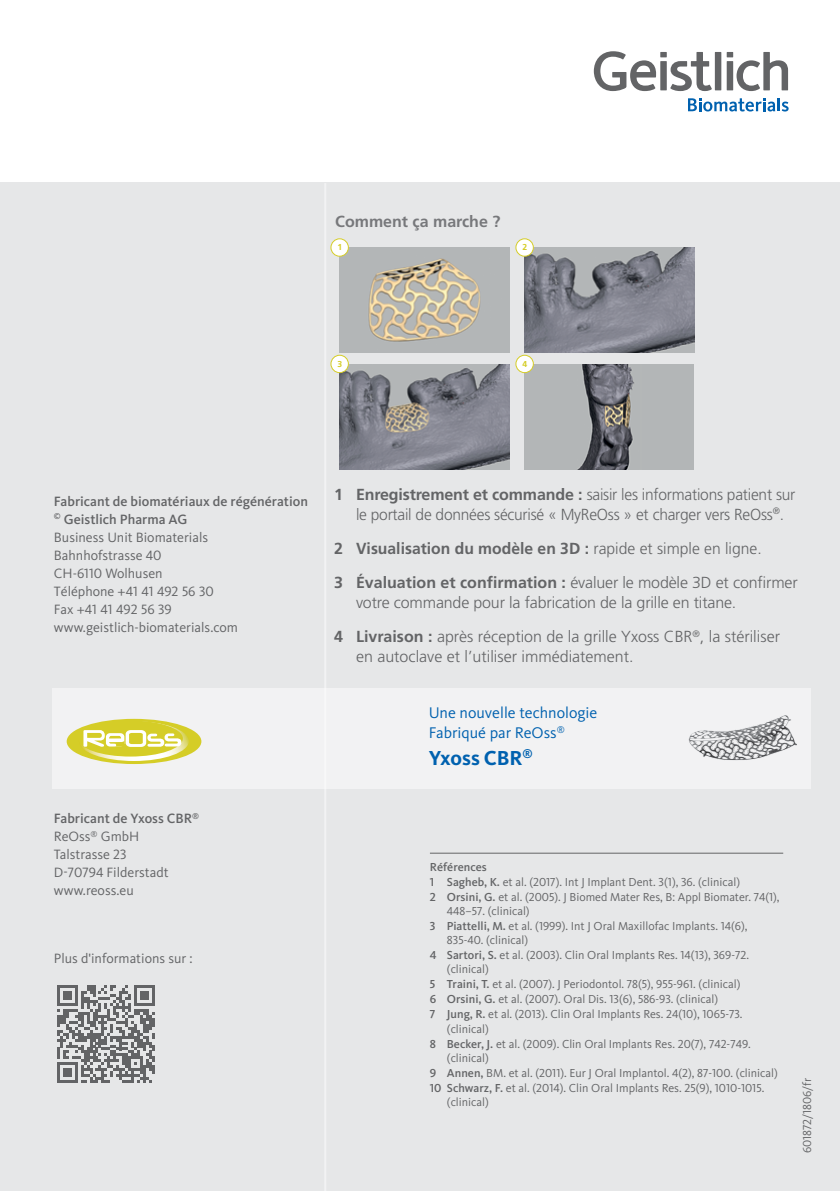
<style>
.page{position:relative;width:840px;height:1191px;background:#fff}
.page>*{position:absolute;margin:0;border:0;box-sizing:border-box;transform-origin:0 0}
.t1{font:700 21px "Kievit Pro";color:#0061af}
.t2{font:300 16px/20px "Frutiger";letter-spacing:-.01em;color:#636466}
.t3{font:700 16px/34.2px "Frutiger";color:#636466}
.t4{font:16px/20px "Kievit Pro";color:#0061af}
.t5{font:700 16px "Frutiger";color:#77787b}
.t6{font:14px/18px "Kievit Pro";color:#636466}
.t7{font:12px "Kievit Pro";color:#636466}
.t8{font:500 12px "Kievit Pro";color:#636466}
.t9{font:700 8.6px "Frutiger";color:#d5cd27}
.s1{font-weight:500}
.s2{font-weight:700}
.s3{font-weight:300}
</style>
<div class="page">
<div style="left:0;top:183px;width:839px;height:1008px;background:#e6e7e8"></div>
<div style="left:52px;top:688px;width:758px;height:101px;background:#f2f2f3"></div>
<hr style="left:429px;top:853px;width:353px;height:1px;background:#636466">
<hr style="left:324px;top:183px;width:2px;height:1008px;background:#fff">
<svg style="left:57px;top:985px;width:98px;height:98px"></svg>
<img style="left:339px;top:247px;width:169px;height:105px">
<div style="left:524px;top:364px;width:169px;height:105px;background:#b3b6b7"></div>
<img style="left:579px;top:364px;width:55px;height:105px">
<img style="left:524px;top:247px;width:169px;height:105px">
<img style="left:339px;top:364px;width:169px;height:105px">
<div style="left:331px;top:239px;width:17px;height:17px;background:#fff;border-radius:50%"></div>
<div style="left:330px;top:238px;width:18px;height:19px;border:1px solid #d5cd27;border-radius:50%"></div>
<div style="left:331px;top:355px;width:17px;height:18px;background:#fff;border-radius:50%"></div>
<div style="left:330px;top:355px;width:18px;height:18px;border:1px solid #d5cd27;border-radius:50%"></div>
<div style="left:515px;top:239px;width:18px;height:17px;background:#fff;border-radius:50%"></div>
<div style="left:515px;top:238px;width:18px;height:19px;border:1px solid #d5cd27;border-radius:50%"></div>
<div style="left:515px;top:355px;width:18px;height:18px;background:#fff;border-radius:50%"></div>
<div style="left:515px;top:355px;width:18px;height:18px;border:1px solid #d5cd27;border-radius:50%"></div>
<div style="left:714px;top:52px;width:7px;height:38px;background:#636466"></div>
<svg style="left:593px;top:51px;width:118px;height:40px"></svg>
<svg style="left:726px;top:52px;width:61px;height:39px"></svg>
<svg style="left:688px;top:98px;width:100px;height:13px"></svg>
<div style="left:67px;top:719px;width:134px;height:45px;background:#d5cd27;border-radius:50%"></div>
<svg style="left:79px;top:721px;width:110px;height:40px"></svg>
<img style="left:688px;top:715px;width:109px;height:46px">
<h2 class="t5" style="left:335px;top:212px;width:167px">Comment ça marche ?</h2>
<p class="t9" style="left:337px;top:242px;width:6px">1</p>
<p class="t9" style="left:522px;top:242px;width:6px">2</p>
<p class="t9" style="left:337px;top:358px;width:6px">3</p>
<p class="t9" style="left:522px;top:358px;width:6px">4</p>
<p class="t6" style="left:54px;top:492px;width:255px"><span class="s1">Fabricant de biomatériaux de régénération </span><sup>©</sup> <span class="s1">Geistlich Pharma AG<br></span>Business Unit Biomaterials<br>Bahnhofstrasse 40<br>CH-6110 Wolhusen<br>Téléphone +41 41 492 56 30<br>Fax +41 41 492 56 39 www.geistlich-biomaterials.com</p>
<p class="t6" style="left:54px;top:809px;width:146px"><span class="s1">Fabricant de Yxoss CBR</span><sup>®<br></sup>ReOss<sup>®</sup> GmbH<br>Talstrasse 23<br>D-70794 Filderstadt www.reoss.eu</p>
<p class="t6" style="left:54px;top:949px;width:140px">Plus d'informations sur :</p>
<h2 class="t2" style="left:356px;top:484px;width:440px;text-indent:-22px"><span class="s2">1 Enregistrement et commande :</span> saisir les informations patient sur le portail de données sécurisé « MyReOss » et charger vers ReOss<sup>®</sup>.</h2>
<h2 class="t3" style="left:334px;top:531px;width:465px">2 Visualisation du modèle en 3D : <span class="s3">rapide et simple en ligne.<br></span>3 Évaluation et confirmation : <span class="s3">évaluer le modèle 3D et confirmer</span></h2>
<h2 class="t2" style="left:334px;top:585px;width:447px;line-height:34.2px;text-indent:22px">votre commande pour la fabrication de la grille en titane.<br><span class="s2">4 Livraison :</span> après réception de la grille Yxoss CBR<sup>®</sup>, la stériliser</h2>
<h2 class="t2" style="left:356px;top:646px;width:279px">en autoclave et l’utiliser immédiatement.</h2>
<h2 class="t4" style="left:428px;top:702px;width:170px">Une nouvelle technologie<br>Fabriqué par ReOss<sup>®</sup></h2>
<h1 class="t1" style="left:428px;top:745px;width:106px">Yxoss CBR<sup>®</sup></h1>
<p class="t8" style="left:429px;top:859px;width:58px">Références</p>
<p class="t7" style="left:429px;top:874px;width:311px"><span class="s1">1 Sagheb, K.</span> et al. (2017). Int J Implant Dent. 3(1), 36. (clinical)</p>
<p class="t7" style="left:429px;top:889px;width:351px"><span class="s1">2 Orsini, G.</span> et al. (2005). J Biomed Mater Res, B: Appl Biomater. 74(1),</p>
<p class="t7" style="left:446px;top:903px;width:84px">448–57. (clinical)</p>
<p class="t7" style="left:429px;top:918px;width:319px"><span class="s1">3 Piattelli, M.</span> et al. (1999). Int J Oral Maxillofac Implants. 14(6),</p>
<p class="t7" style="left:446px;top:932px;width:83px">835-40. (clinical)</p>
<p class="t7" style="left:429px;top:947px;width:320px"><span class="s1">4 Sartori, S.</span> et al. (2003). Clin Oral Implants Res. 14(13), 369-72.</p>
<p class="t7" style="left:446px;top:961px;width:43px">(clinical)</p>
<p class="t7" style="left:429px;top:977px;width:312px"><span class="s1">5 Traini, T.</span> et al. (2007). J Periodontol. 78(5), 955-961. (clinical)</p>
<p class="t7" style="left:429px;top:992px;width:289px"><span class="s1">6 Orsini, G.</span> et al. (2007). Oral Dis. 13(6), 586-93. (clinical)</p>
<p class="t7" style="left:429px;top:1007px;width:314px"><span class="s1">7 Jung, R.</span> et al. (2013). Clin Oral Implants Res. 24(10), 1065-73.</p>
<p class="t7" style="left:446px;top:1021px;width:43px">(clinical)</p>
<p class="t7" style="left:429px;top:1036px;width:322px"><span class="s1">8 Becker, J.</span> et al. (2009). Clin Oral Implants Res. 20(7), 742-749.</p>
<p class="t7" style="left:446px;top:1050px;width:43px">(clinical)</p>
<p class="t7" style="left:429px;top:1065px;width:349px"><span class="s1">9 Annen,</span> BM. et al. (2011). Eur J Oral Implantol. 4(2), 87-100. (clinical)</p>
<p class="t7" style="left:429px;top:1080px;width:336px"><span class="s1">10 Schwarz, F.</span> et al. (2014). Clin Oral Implants Res. 25(9), 1010-1015.</p>
<p class="t7" style="left:446px;top:1094px;width:43px">(clinical)</p>
<p class="t7" style="left:799px;top:1153px;width:77px;rotate:-90deg">601872/1806/fr</p>
</div>
